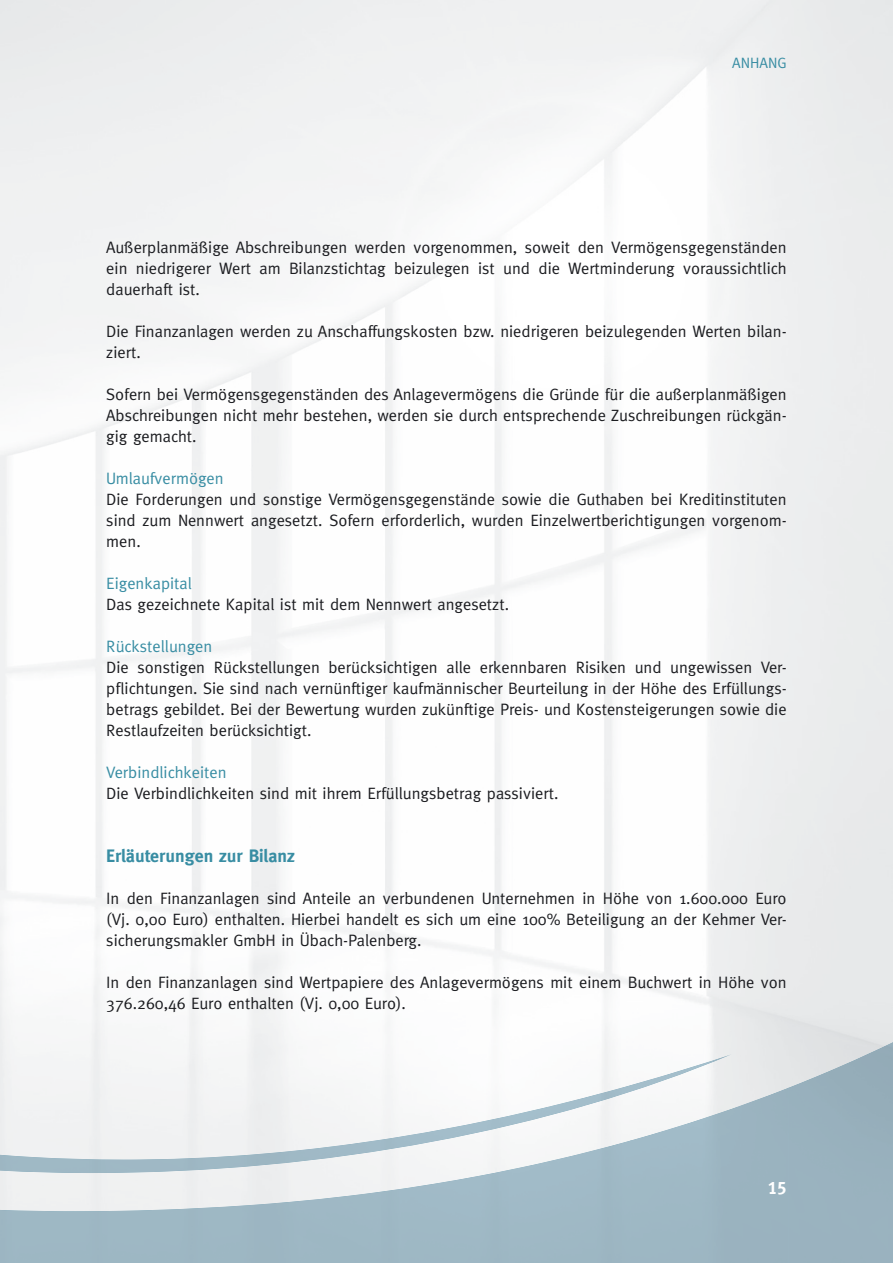
<style>
.page{position:relative;width:893px;height:1263px;background:#fff}
.page>*{position:absolute;margin:0;border:0;box-sizing:border-box;transform-origin:0 0}
.t1{font:700 18px "Meta";color:#388da3}
.t2{font:18px "Meta Bold Caps";color:#fff}
.t3{font:16.5px/21px "Meta";color:#1b1c20;text-align:justify}
.t4{font:16.5px "Meta";color:#388da3}
.t5{font:15px "Meta";color:#388da3}
</style>
<div class="page">
<img style="left:0;top:1054px;width:732px;height:119px">
<img style="left:630px;top:1088px;width:159px;height:175px">
<img style="left:473px;top:1140px;width:158px;height:123px">
<p class="t5" style="left:732px;top:54px;width:56px">ANHANG</p>
<p class="t3" style="left:106px;top:237px;width:682px">Außerplanmäßige Abschreibungen werden vorgenommen, soweit den Vermögensgegenständen ein niedrigerer Wert am Bilanzstichtag beizulegen ist und die Wertminderung voraussichtlich dauerhaft ist.</p>
<p class="t3" style="left:106px;top:321px;width:682px">Die Finanzanlagen werden zu Anschaffungskosten bzw. niedrigeren beizulegenden Werten bilan&shy;ziert.</p>
<p class="t3" style="left:106px;top:384px;width:682px">Sofern bei Vermögensgegenständen des Anlagevermögens die Gründe für die außerplanmäßigen Abschreibungen nicht mehr bestehen, werden sie durch entsprechende Zuschreibungen rückgän&shy;gig gemacht.</p>
<p class="t4" style="left:106px;top:469px;width:119px">Umlaufvermögen</p>
<p class="t3" style="left:106px;top:489px;width:682px">Die Forderungen und sonstige Vermögensgegenstände sowie die Guthaben bei Kreditinstituten sind zum Nennwert angesetzt. Sofern erforderlich, wurden Einzelwertberichtigungen vorgenom&shy;men.</p>
<p class="t4" style="left:106px;top:574px;width:87px">Eigenkapital</p>
<p class="t3" style="left:106px;top:594px;width:404px">Das gezeichnete Kapital ist mit dem Nennwert angesetzt.</p>
<p class="t4" style="left:106px;top:637px;width:108px">Rückstellungen</p>
<p class="t3" style="left:106px;top:657px;width:682px">Die sonstigen Rückstellungen berücksichtigen alle erkennbaren Risiken und ungewissen Ver&shy;pflichtungen. Sie sind nach vernünftiger kaufmännischer Beurteilung in der Höhe des Erfüllungs&shy;betrags gebildet. Bei der Bewertung wurden zukünftige Preis- und Kostensteigerungen sowie die Restlaufzeiten berücksichtigt.</p>
<p class="t4" style="left:106px;top:763px;width:122px">Verbindlichkeiten</p>
<p class="t3" style="left:106px;top:783px;width:454px">Die Verbindlichkeiten sind mit ihrem Erfüllungsbetrag passiviert.</p>
<p class="t1" style="left:106px;top:846px;width:190px">Erläuterungen zur Bilanz</p>
<p class="t3" style="left:106px;top:888px;width:682px">In den Finanzanlagen sind Anteile an verbundenen Unternehmen in Höhe von 1.600.000 Euro (Vj. 0,00 Euro) enthalten. Hierbei handelt es sich um eine 100% Beteiligung an der Kehmer Ver&shy;sicherungsmakler GmbH in Übach-Palenberg.</p>
<p class="t3" style="left:106px;top:972px;width:682px">In den Finanzanlagen sind Wertpapiere des Anlagevermögens mit einem Buchwert in Höhe von<br>376.260,46 Euro enthalten (Vj. 0,00 Euro).</p>
<p class="t2" style="left:767px;top:1177px;width:21px">15</p>
</div>
